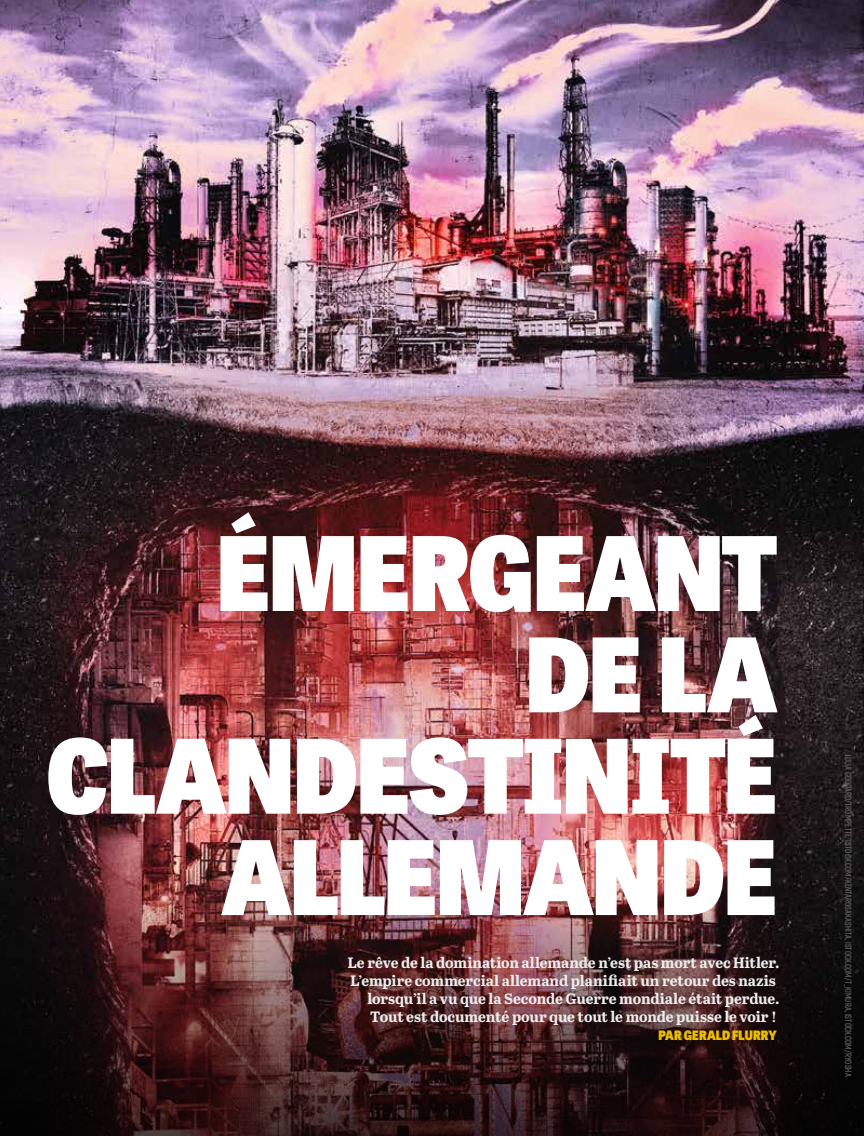
<style>
.page{position:relative;width:864px;height:1136px;background:#fff}
.page>*{position:absolute;margin:0;border:0;box-sizing:border-box;transform-origin:0 0}
.t1{font:800 102px/101.2px "Tablet Gothic Narrow";letter-spacing:-.005em;color:#fff;text-align:right}
.t2{font:700 15px/18px "Abril Text";letter-spacing:-.005em;color:#ededed;text-align:right}
.t3{font:800 12.9px "Tablet Gothic Narrow";letter-spacing:.01em;color:#ebbc00}
.t4{font:500 9px "Rift Soft";letter-spacing:.01em;color:#706f6f}
</style>
<div class="page">
<img style="left:0;top:0;width:863px;height:849px">
<img style="left:0;top:849px;width:863px;height:286px">
<h1 class="t1" style="left:46px;top:518px;width:731px">ÉMERGEANT<br>DE LA<br>CLANDESTINITÉ<br>ALLEMANDE</h1>
<p class="t2" style="left:347px;top:953px;width:433px">Le rêve de la domination allemande n’est pas mort avec Hitler.<br>L’empire commercial allemand planifiait un retour des nazis lorsqu’il a vu que la Seconde Guerre mondiale était perdue.<br>Tout est documenté pour que tout le monde puisse le voir !</p>
<p class="t3" style="left:658px;top:1025px;width:120px">PAR GERALD FLURRY</p>
<p class="t4" style="left:854px;top:754px;width:323px;rotate:90deg">JULIA GODDARD/TROMPETTE, ISTOCK.COM/KENTAROSAKASHITA, ISTOCK.COM/T_KIMURA, ISTOCK.COM/RYOSHA</p>
</div>
